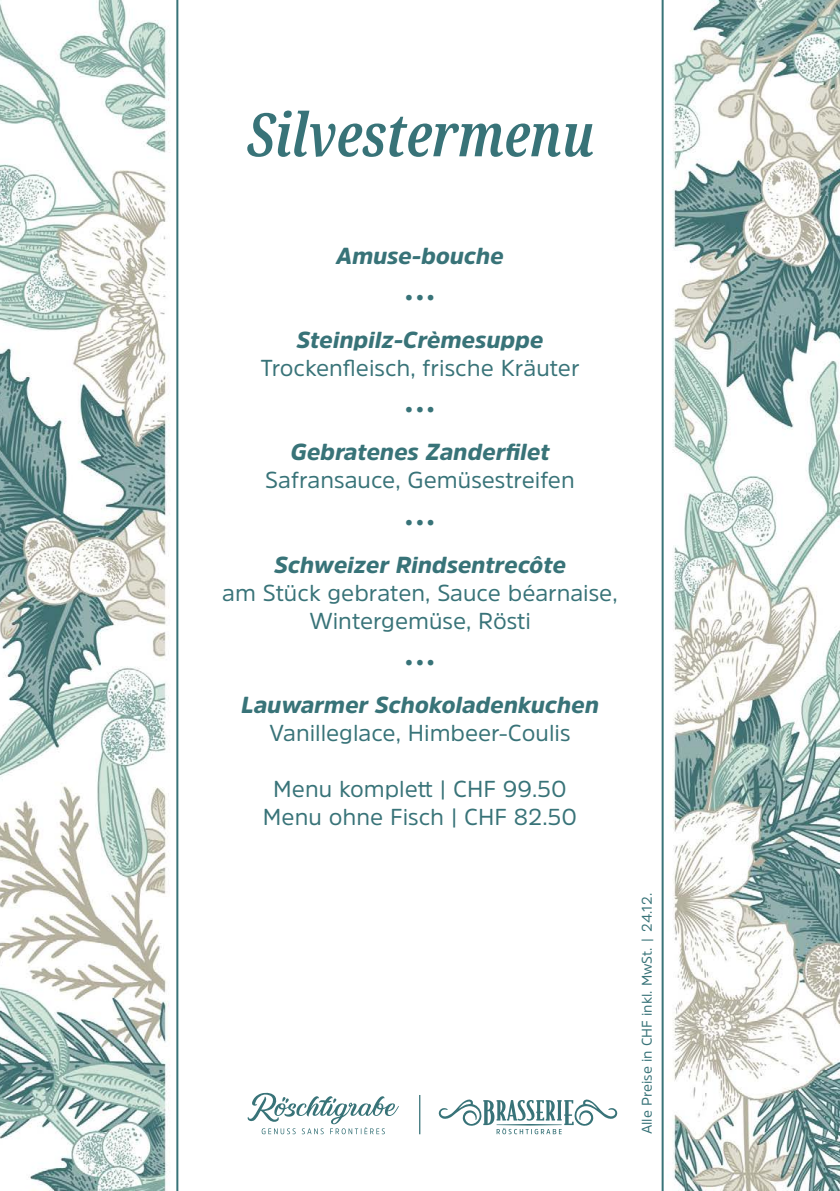
<style>
.page{position:relative;width:840px;height:1191px;background:#fff}
.page>*{position:absolute;margin:0;border:0;box-sizing:border-box;transform-origin:0 0}
.t1{font:italic 600 extra-condensed 60px "Noto Serif";color:#387378}
.t2{font:23px/28px "Amsi Pro";color:#387378;text-align:center}
.t3{font:italic 900 23px "Amsi Pro";color:#387378}
.t4{font:21px "Amsi Pro";color:#387378}
.t5{font:14px "Amsi Pro";color:#387378}
</style>
<div class="page">
<img style="left:0;top:0;width:839px;height:1191px">
<hr style="left:661px;top:0;width:2px;height:1191px;background:#387378">
<hr style="left:176px;top:0;width:2px;height:1191px;background:#387378">
<svg style="left:247px;top:1091px;width:151px;height:43px"></svg>
<svg style="left:436px;top:1098px;width:183px;height:36px"></svg>
<hr style="left:419px;top:1095px;width:1px;height:39px;background:#387378">
<h1 class="t1" style="left:246px;top:93px;width:348px">Silvestermenu</h1>
<p class="t3" style="left:336px;top:240px;width:169px">Amuse-bouche</p>
<p class="t4" style="left:405px;top:283px;width:31px">•••</p>
<p class="t3" style="left:296px;top:324px;width:248px">Steinpilz-Crèmesuppe</p>
<p class="t2" style="left:260px;top:353px;width:320px">Trockenfleisch, frische Kräuter</p>
<p class="t4" style="left:405px;top:395px;width:31px">•••</p>
<p class="t3" style="left:290px;top:436px;width:260px">Gebratenes Zanderfilet</p>
<p class="t2" style="left:265px;top:466px;width:311px">Safransauce, Gemüsestreifen</p>
<p class="t4" style="left:405px;top:508px;width:31px">•••</p>
<p class="t3" style="left:274px;top:549px;width:293px">Schweizer Rindsentrecôte</p>
<p class="t2" style="left:222px;top:578px;width:396px">am Stück gebraten, Sauce béarnaise,<br>Wintergemüse, Rösti</p>
<p class="t4" style="left:405px;top:648px;width:31px">•••</p>
<p class="t3" style="left:241px;top:689px;width:359px">Lauwarmer Schokoladenkuchen</p>
<p class="t2" style="left:269px;top:718px;width:303px">Vanilleglace, Himbeer-Coulis</p>
<p class="t2" style="left:263px;top:774px;width:315px">Menu komplett | CHF 99.50<br>Menu ohne Fisch | CHF 82.50</p>
<p class="t5" style="left:637px;top:1134px;width:242px;rotate:-90deg">Alle Preise in CHF inkl. MwSt. | 24.12.</p>
</div>
